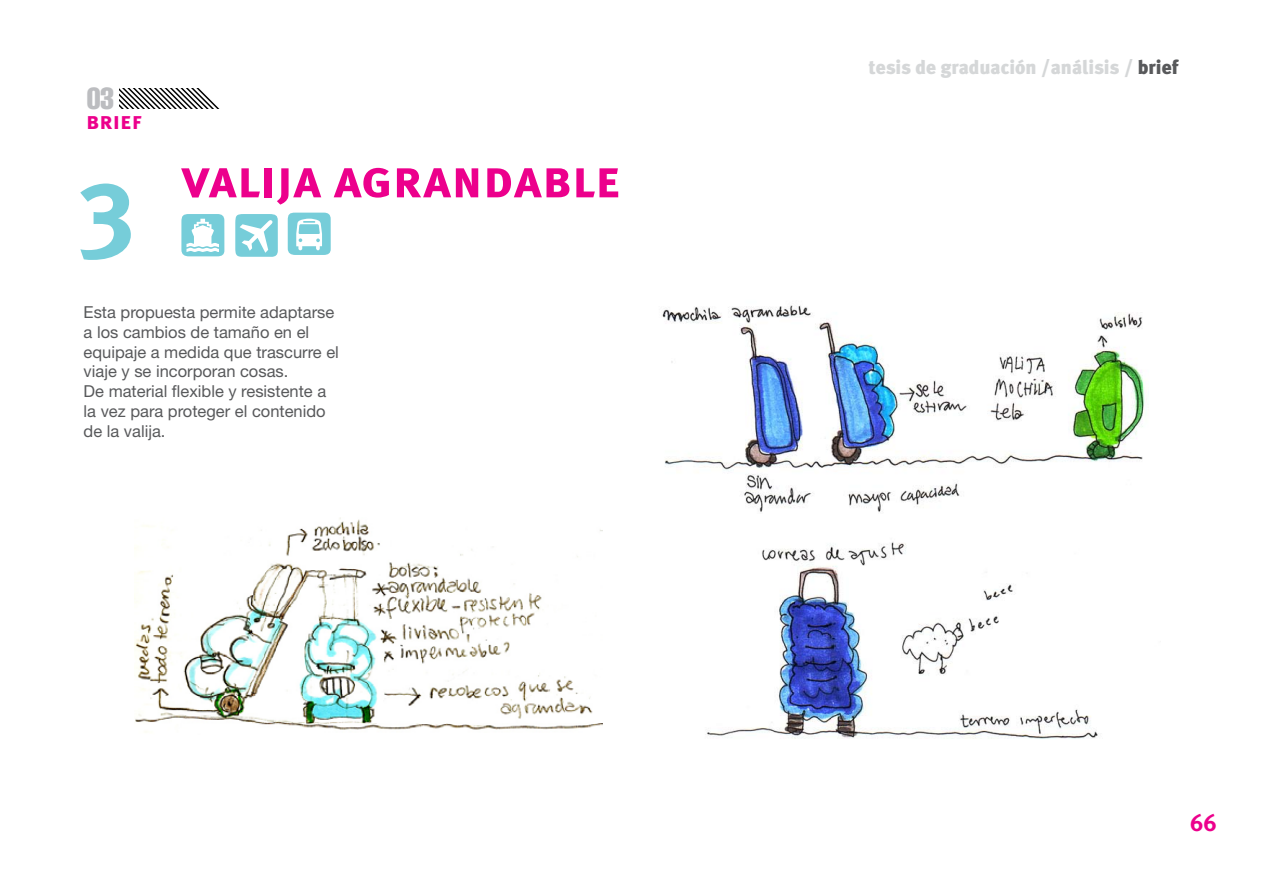
<style>
.page{position:relative;width:1263px;height:893px;background:#fff}
.page>*{position:absolute;margin:0;border:0;box-sizing:border-box;transform-origin:0 0}
.t1{font:54px "Meta Plus Bold Caps";color:#ec008c}
.t2{font:30px "Helvetica LT Std Comp";color:#bcbdc0}
.t3{font:24px "Meta Plus Bold Caps";color:#ec008c}
.t4{font:700 24px "Meta Plus";color:#ec008c}
.t5{font:900 19.5px "Meta Plus";color:#d5d7d8}
.t6{font:16.5px/19.8px "Helvetica Neue LT Std";color:#58595b}
.s1{color:#58595b}
</style>
<div class="page">
<svg style="left:119px;top:88px;width:101px;height:21px"></svg>
<img style="left:135px;top:517px;width:467px;height:213px">
<svg style="left:80px;top:184px;width:51px;height:76px"></svg>
<svg style="left:288px;top:213px;width:43px;height:42px"></svg>
<svg style="left:235px;top:214px;width:43px;height:43px"></svg>
<svg style="left:181px;top:214px;width:43px;height:42px"></svg>
<img style="left:662px;top:305px;width:483px;height:434px">
<h2 class="t2" style="left:87px;top:79px;width:29px">03</h2>
<h3 class="t3" style="left:86px;top:107px;width:57px">brief</h3>
<h1 class="t1" style="left:181px;top:147px;width:442px">valija agrandable</h1>
<p class="t6" style="left:84px;top:302px;width:257px">Esta propuesta permite adaptarse a los cambios de tamaño en el equipaje a medida que trascurre el viaje y se incorporan cosas.<br>De material flexible y resistente a la vez para proteger el contenido de la valija.</p>
<p class="t5" style="left:868px;top:56px;width:311px">tesis de graduación /análisis / <span class="s1">brief</span></p>
<h3 class="t4" style="left:1190px;top:809px;width:28px">66</h3>
</div>
